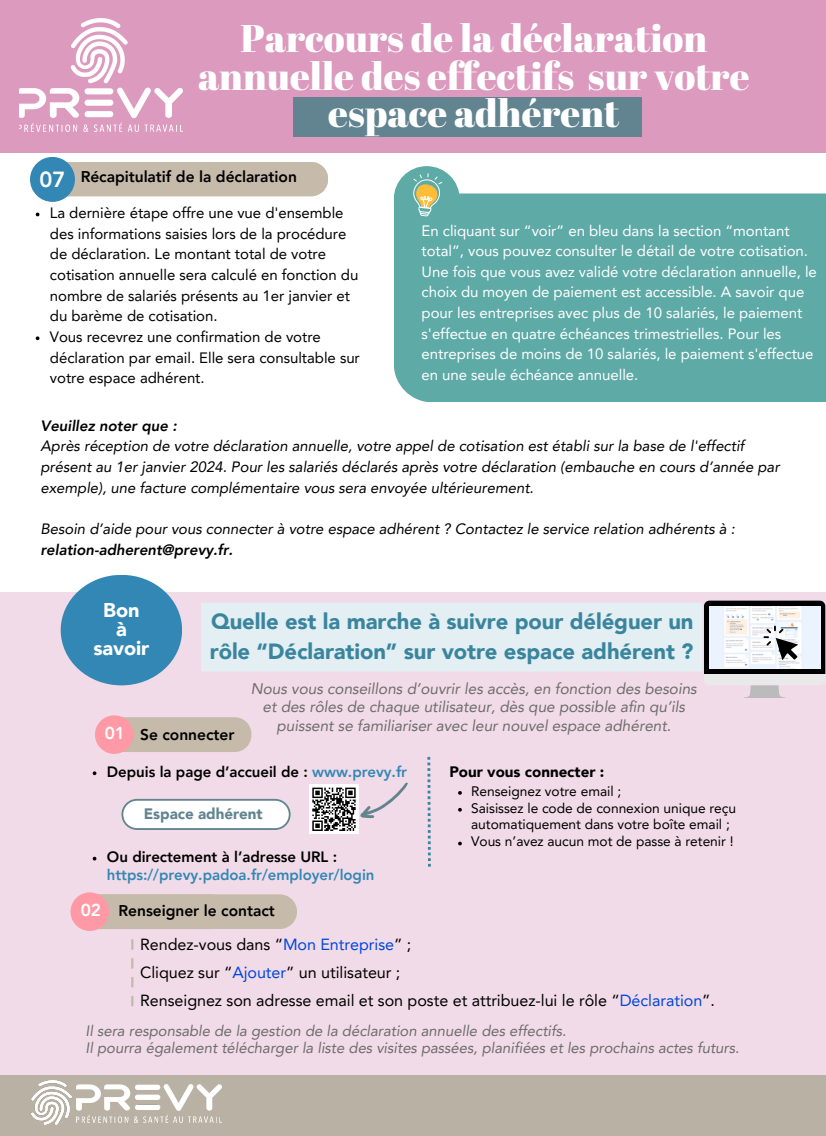
<style>
.page{position:relative;width:826px;height:1136px;background:#fff}
.page>*{position:absolute;margin:0;border:0;box-sizing:border-box;transform-origin:0 0}
.t1{font:38.5px/37.1px "Abril Fatface";color:#fff;text-align:center}
.t2{font:900 22px/30px "Avenir";letter-spacing:-.005em;color:#3a859e}
.t3{font:800 21.88px "Avenir LT Pro";color:#fff}
.t4{font:900 19.88px "Avenir";letter-spacing:-.005em;color:#fff}
.t5{font:800 17.25px "Avenir LT Pro";color:#fff}
.t6{font:16.12px "Avenir LT Pro";letter-spacing:-.005em;color:#000}
.t7{font:italic 15.5px/18.5px "Avenir LT Pro";letter-spacing:-.005em;color:#6d6d6d;text-align:center}
.t8{font:800 15.5px "Avenir LT Pro";letter-spacing:-.005em;color:#000}
.t9{font:900 15.12px "Avenir";letter-spacing:-.005em;color:#000}
.t10{font:900 15.12px "Avenir";letter-spacing:-.005em;color:#618490}
.t11{font:15px/20.6px "Avenir LT Pro";letter-spacing:-.005em;color:#fff}
.t12{font:italic 15px/20.6px "Avenir LT Pro";letter-spacing:-.005em;color:#000}
.t13{font:15px/20.6px "Avenir LT Pro";letter-spacing:-.005em;color:#000}
.t14{font:italic 15px "Avenir LT Pro";letter-spacing:-.005em;color:#6d6d6d}
.t15{font:800 15px/17.8px "Avenir LT Pro";letter-spacing:-.005em;color:#3387b4}
.t16{font:italic 800 15px "Avenir LT Pro";letter-spacing:-.005em;color:#000}
.t17{font:800 15px "Avenir LT Pro";letter-spacing:-.005em;color:#000}
.t18{font:13.75px/16.9px "Avenir LT Pro";letter-spacing:-.005em;color:#000}
.s1{color:#3387b4}
.s2{color:#000}
.s3{color:#0046da}
</style>
<div class="page">
<div style="left:0;top:592px;width:826px;height:531px;background:#f2dbe8"></div>
<div style="left:0;top:1074px;width:826px;height:61px;background:#b9b2a4"></div>
<img style="left:32px;top:1080px;width:39px;height:44px">
<img style="left:76px;top:1084px;width:146px;height:38px">
<div style="left:67px;top:162px;width:261px;height:34px;background:#c6bbaa"></div>
<div style="left:30px;top:157px;width:45px;height:45px;background:#3387b4;border-radius:50%"></div>
<div style="left:394px;top:166px;width:66px;height:101px;background:#5eaaa7;border-radius:33px"></div>
<div style="left:394px;top:193px;width:432px;height:209px;background:#5eaaa7"></div>
<svg style="left:413px;top:173px;width:29px;height:43px"></svg>
<div style="left:0;top:0;width:826px;height:153px;background:#dc9abe"></div>
<img style="left:19px;top:19px;width:163px;height:112px">
<div style="left:294px;top:98px;width:348px;height:39px;background:#618490"></div>
<svg style="left:93px;top:771px;width:3px;height:4px"></svg>
<div style="left:121px;top:798px;width:170px;height:32px;background:#618490;border-radius:16px"></div>
<svg style="left:121px;top:798px;width:170px;height:31px;background:#edeff2"></svg>
<svg style="left:427px;top:756px;width:4px;height:110px"></svg>
<div style="left:309px;top:784px;width:50px;height:49px;background:#fff"></div>
<svg style="left:312px;top:782px;width:96px;height:49px"></svg>
<div style="left:122px;top:717px;width:129px;height:35px;background:#c6bbaa"></div>
<div style="left:95px;top:715px;width:39px;height:38px;background:#ff99a5;border-radius:50%"></div>
<div style="left:73px;top:894px;width:224px;height:35px;background:#c6bbaa"></div>
<div style="left:70px;top:892px;width:39px;height:38px;background:#ff99a5;border-radius:50%"></div>
<svg style="left:131px;top:939px;width:2px;height:10px"></svg>
<svg style="left:131px;top:958px;width:2px;height:10px"></svg>
<svg style="left:131px;top:977px;width:2px;height:10px"></svg>
<svg style="left:131px;top:995px;width:2px;height:11px"></svg>
<svg style="left:36px;top:212px;width:3px;height:4px"></svg>
<svg style="left:36px;top:336px;width:3px;height:4px"></svg>
<svg style="left:201px;top:600px;width:624px;height:98px"></svg>
<svg style="left:458px;top:791px;width:4px;height:3px"></svg>
<svg style="left:458px;top:808px;width:4px;height:3px"></svg>
<svg style="left:458px;top:841px;width:4px;height:4px"></svg>
<div style="left:61px;top:574px;width:121px;height:111px;background:#3387b4;border-radius:50%"></div>
<p class="t1" style="left:198px;top:19px;width:553px">Parcours de la déclaration annuelle des effectifs sur votre espace adhérent</p>
<p class="t3" style="left:40px;top:170px;width:27px">07</p>
<p class="t8" style="left:81px;top:171px;width:218px">Récapitulatif de la déclaration</p>
<p class="t13" style="left:50px;top:204px;width:310px">La dernière étape offre une vue d'ensemble des informations saisies lors de la procédure de déclaration. Le montant total de votre cotisation annuelle sera calculé en fonction du nombre de salariés présents au 1er janvier et du barème de cotisation.</p>
<p class="t13" style="left:50px;top:328px;width:311px">Vous recevrez une confirmation de votre déclaration par email. Elle sera consultable sur votre espace adhérent.</p>
<p class="t11" style="left:422px;top:221px;width:388px">En cliquant sur “voir” en bleu dans la section “montant total”, vous pouvez consulter le détail de votre cotisation.</p>
<p class="t11" style="left:422px;top:262px;width:397px">Une fois que vous avez validé votre déclaration annuelle, le choix du moyen de paiement est accessible. A savoir que pour les entreprises avec plus de 10 salariés, le paiement s'effectue en quatre échéances trimestrielles. Pour les entreprises de moins de 10 salariés, le paiement s'effectue en une seule échéance annuelle.</p>
<p class="t16" style="left:40px;top:419px;width:138px">Veuillez noter que :</p>
<p class="t12" style="left:40px;top:437px;width:741px">Après réception de votre déclaration annuelle, votre appel de cotisation est établi sur la base de l'effectif présent au 1er janvier 2024. Pour les salariés déclarés après votre déclaration (embauche en cours d’année par exemple), une facture complémentaire vous sera envoyée ultérieurement.</p>
<p class="t12" style="left:40px;top:520px;width:696px">Besoin d’aide pour vous connecter à votre espace adhérent ? Contactez le service relation adhérents à :</p>
<p class="t16" style="left:40px;top:543px;width:194px">relation-adherent@prevy.fr.</p>
<p class="t4" style="left:103px;top:597px;width:38px">Bon</p>
<p class="t4" style="left:116px;top:616px;width:12px">à</p>
<p class="t4" style="left:93px;top:635px;width:57px">savoir</p>
<p class="t2" style="left:210px;top:606px;width:485px">Quelle est la marche à suivre pour déléguer un rôle “Déclaration” sur votre espace adhérent ?</p>
<p class="t7" style="left:251px;top:680px;width:447px">Nous vous conseillons d’ouvrir les accès, en fonction des besoins et des rôles de chaque utilisateur, dès que possible afin qu’ils puissent se familiariser avec leur nouvel espace adhérent.</p>
<p class="t17" style="left:107px;top:765px;width:302px">Depuis la page d’accueil de : <span class="s1">www.prevy.fr</span></p>
<p class="t5" style="left:105px;top:726px;width:22px">01</p>
<p class="t8" style="left:140px;top:728px;width:96px">Se connecter</p>
<p class="t9" style="left:449px;top:762px;width:156px">Pour vous connecter :</p>
<p class="t18" style="left:471px;top:783px;width:152px">Renseignez votre email ;</p>
<p class="t18" style="left:471px;top:800px;width:266px">Saisissez le code de connexion unique reçu automatiquement dans votre boîte email ;</p>
<p class="t18" style="left:471px;top:834px;width:264px">Vous n’avez aucun mot de passe à retenir !</p>
<p class="t10" style="left:144px;top:803px;width:120px">Espace adhérent</p>
<p class="t15" style="left:107px;top:849px;width:269px"><span class="s2">Ou directement à l’adresse URL : </span>https://prevy.padoa.fr/employer/login</p>
<p class="t5" style="left:81px;top:902px;width:22px">02</p>
<p class="t8" style="left:118px;top:903px;width:158px">Renseigner le contact</p>
<p class="t6" style="left:140px;top:937px;width:273px">Rendez-vous dans “<span class="s3">Mon Entreprise</span>” ;</p>
<p class="t6" style="left:140px;top:965px;width:262px">Cliquez sur “<span class="s3">Ajouter</span>” un utilisateur ;</p>
<p class="t6" style="left:140px;top:993px;width:576px">Renseignez son adresse email et son poste et attribuez-lui le rôle “<span class="s3">Déclaration</span>”.</p>
<p class="t14" style="left:86px;top:1024px;width:482px">Il sera responsable de la gestion de la déclaration annuelle des effectifs.</p>
<p class="t14" style="left:86px;top:1042px;width:655px">Il pourra également télécharger la liste des visites passées, planifiées et les prochains actes futurs.</p>
</div>
